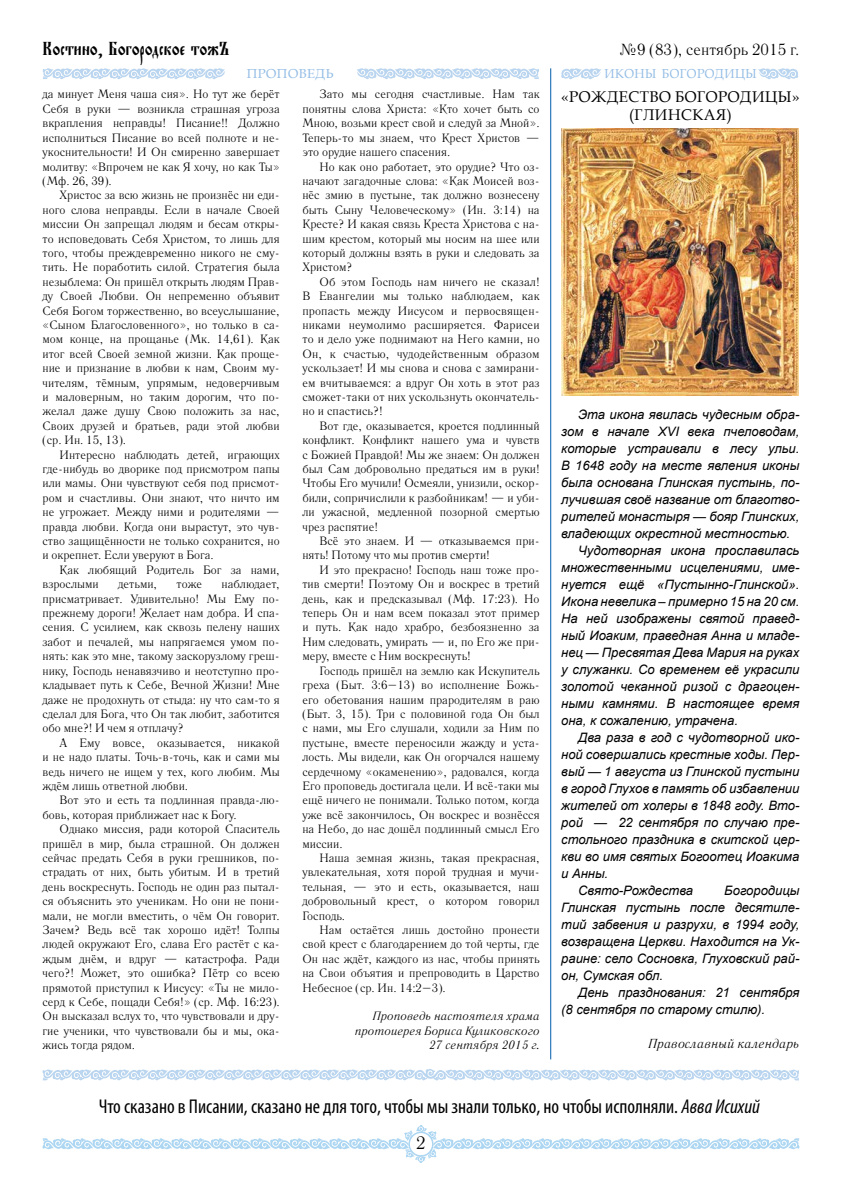
<style>
.page{position:relative;width:842px;height:1191px;background:#fff}
.page>*{position:absolute;margin:0;border:0;box-sizing:border-box;transform-origin:0 0}
.t1{font:condensed 20px "Myriad Pro";color:#000}
.t2{font:20px "Evangelie";color:#000}
.t3{font:18px "Literaturnaya C";color:#000}
.t4{font:16px "Literaturnaya C";color:#000}
.t5{font:15.5px/18px "Book Antiqua";letter-spacing:.035em;color:#000;text-align:center}
.t6{font:italic 13px/17px "Arial";color:#000;text-align:justify}
.t7{font:italic 13px "Literaturnaya C";color:#000}
.t8{font:13px "Book Antiqua";letter-spacing:.04em;color:#94bde5;scale:.94 1}
.t9{font:13px "Book Antiqua";letter-spacing:.04em;color:#94bde5}
.t10{font:12px/14.4px "Literaturnaya C";color:#000;text-align:justify}
.t11{font:italic 12px/14.4px "Literaturnaya C";color:#000;text-align:right}
.s1{font-style:italic}
</style>
<div class="page">
<svg style="left:43px;top:1125px;width:756px;height:37px"></svg>
<svg style="left:43px;top:1069px;width:755px;height:11px"></svg>
<hr style="left:550px;top:68px;width:1px;height:991px;background:#005dac">
<svg style="left:561px;top:68px;width:40px;height:11px"></svg>
<svg style="left:758px;top:68px;width:40px;height:11px"></svg>
<img style="left:561px;top:128px;width:237px;height:267px">
<svg style="left:43px;top:68px;width:182px;height:11px"></svg>
<svg style="left:357px;top:68px;width:182px;height:11px"></svg>
<h1 class="t2" style="left:43px;top:37px;width:189px">Костино, Богородское тожЪ</h1>
<h3 class="t4" style="left:619px;top:40px;width:182px">№9 (83), сентябрь 2015 г.</h3>
<p class="t10" style="left:43px;top:87px;width:239px">да минует Меня чаша сия». Но тут же берёт Себя в руки — возникла страшная угроза вкрапления неправды! Писание!! Должно исполниться Писание во всей полноте и не&shy;укоснительности! И Он смиренно завершает молитву: «Впрочем не как Я хочу, но как Ты» (Мф. 26, 39).</p>
<p class="t10" style="left:43px;top:188px;width:239px;text-indent:17px">Христос за всю жизнь не произнёс ни еди&shy;ного слова неправды. Если в начале Своей миссии Он запрещал людям и бесам откры&shy;то исповедовать Себя Христом, то лишь для того, чтобы преждевременно никого не сму&shy;тить. Не поработить силой. Стратегия была незыблема: Он пришёл открыть людям Прав&shy;ду Своей Любви. Он непременно объявит Себя Богом торжественно, во всеуслышание, «Сыном Благословенного», но только в са&shy;мом конце, на прощанье (Мк. 14,61). Как итог всей Своей земной жизни. Как проще&shy;ние и признание в любви к нам, Своим му&shy;чителям, тёмным, упрямым, недоверчивым и маловерным, но таким дорогим, что по&shy;желал даже душу Свою положить за нас, Своих друзей и братьев, ради этой любви (ср. Ин. 15, 13).</p>
<p class="t10" style="left:43px;top:447px;width:239px;text-indent:17px">Интересно наблюдать детей, играющих где- нибудь во дворике под присмотром папы или мамы. Они чувствуют себя под присмот&shy;ром и счастливы. Они знают, что ничто им не угрожает. Между ними и родителями — правда любви. Когда они вырастут, это чув&shy;ство защищённости не только сохранится, но и окрепнет. Если уверуют в Бога.</p>
<p class="t10" style="left:43px;top:562px;width:239px;text-indent:17px">Как любящий Родитель Бог за нами, взрослыми</p>
<p class="t9" style="left:247px;top:65px;width:88px">ПРОПОВЕДЬ</p>
<p class="t8" style="left:605px;top:64px;width:163px">ИКОНЫ БОГОРОДИЦЫ</p>
<p class="t5" style="left:561px;top:87px;width:240px">«РОЖДЕСТВО БОГОРОДИЦЫ» (ГЛИНСКАЯ)</p>
<p class="t10" style="left:302px;top:87px;width:239px;text-indent:17px">Зато мы сегодня счастливые. Нам так понятны слова Христа: «Кто хочет быть со Мною, возьми крест свой и следуй за Мной».<br>Теперь- то мы знаем, что Крест Христов — это орудие нашего спасения.</p>
<p class="t10" style="left:302px;top:159px;width:239px;text-indent:17px">Но как оно работает, это орудие? Что оз&shy;начают загадочные слова: «Как Моисей воз&shy;нёс змию в пустыне, так должно вознесену быть Сыну Человеческому» (Ин. 3:14) на Кресте? И какая связь Креста Христова с на&shy;шим крестом, который мы носим на шее или который должны взять в руки и следовать за Христом?</p>
<p class="t10" style="left:302px;top:274px;width:239px;text-indent:17px">Об этом Господь нам ничего не сказал!<br>В Евангелии мы только наблюдаем, как пропасть между Иисусом и первосвящен&shy;никами неумолимо расширяется. Фарисеи то и дело уже поднимают на Него камни, но Он, к счастью, чудодейственным образом ускользает! И мы снова и снова с замирани&shy;ем вчитываемся: а вдруг Он хоть в этот раз сможет- таки от них ускользнуть окончатель&shy;но и спастись?!</p>
<p class="t10" style="left:302px;top:418px;width:239px;text-indent:17px">Вот где, оказывается, кроется подлинный конфликт. Конфликт нашего ума и чувств с Божией Правдой! Мы же знаем: Он должен был Сам добровольно предаться им в руки!<br>Чтобы Его мучили! Осмеяли, унизили, оскор&shy;били, сопричислили к разбойникам! — и уби&shy;ли ужасной, медленной позорной смертью чрез распятие!</p>
<p class="t10" style="left:302px;top:534px;width:239px;text-indent:17px">Всё это знаем. И — отказываемся при&shy;нять! Потому что мы против смерти!</p>
<p class="t10" style="left:302px;top:562px;width:239px;text-indent:17px">И это прекрасно! Господь наш тоже про&shy;тив смерти! Поэтому Он и воскрес в третий день, как и предсказывал (Мф. 17:23). Но теперь Он и нам всем показал этот пример и путь. Как надо храбро, безбоязненно за Ним следовать, умирать — и, по Его же при&shy;меру, вместе с Ним воскреснуть!</p>
<p class="t10" style="left:302px;top:663px;width:239px;text-indent:17px">Господь пришёл на землю как Искупитель греха (Быт. 3:6–13) во исполнение Божь&shy;его обетования нашим прародителям в раю (Быт. 3, 15). Три с половиной года Он был с нами, мы Его слушали, ходили за Ним по пустыне, вместе переносили жажду и уста&shy;лость. Мы видели, как Он огорчался нашему сердечному «окаменению», радовался, когда Его проповедь достигала цели. И всё- таки мы ещё ничего не понимали. Только потом, когда уже всё закончилось, Он воскрес и вознёсся на Небо, до нас дошёл подлинный смысл Его миссии.</p>
<p class="t10" style="left:302px;top:850px;width:239px;text-indent:17px">Наша земная жизнь, такая прекрасная, увлекательная, хотя порой трудная и мучи&shy;тельная, — это и есть, оказывается, наш добровольный крест, о котором говорил Господь.</p>
<p class="t10" style="left:302px;top:922px;width:239px;text-indent:17px">Нам остаётся лишь достойно пронести свой крест с благодарением до той черты, где Он нас ждёт, каждого из нас, чтобы принять на Свои объятия и препроводить в Царство Небесное (ср. Ин. 14:2–3).</p>
<p class="t11" style="left:355px;top:1009px;width:186px">Проповедь настоятеля храма протоиерея Бориса Куликовского<br>27 сентября 2015 г.</p>
<p class="t6" style="left:578px;top:406px;width:223px">Эта икона явилась чудесным обра-</p>
<p class="t6" style="left:561px;top:423px;width:240px">зом в начале XVI века пчеловодам,</p>
<p class="t6" style="left:561px;top:440px;width:240px">которые устраивали в лесу ульи.</p>
<p class="t6" style="left:561px;top:457px;width:240px">В 1648 году на месте явления иконы</p>
<p class="t6" style="left:561px;top:474px;width:240px">была основана Глинская пустынь, по-</p>
<p class="t6" style="left:561px;top:491px;width:240px">лучившая своё название от благотво-</p>
<p class="t6" style="left:561px;top:508px;width:240px">рителей монастыря — бояр Глинских,</p>
<p class="t6" style="left:561px;top:525px;width:231px">владеющих окрестной местностью.</p>
<p class="t6" style="left:578px;top:542px;width:223px">Чудотворная икона прославилась</p>
<p class="t6" style="left:561px;top:559px;width:240px">множественными исцелениями, име-</p>
<p class="t6" style="left:561px;top:576px;width:240px">нуется ещё «Пустынно-Глинской».</p>
<p class="t6" style="left:561px;top:593px;width:240px">Икона невелика – примерно 15 на 20 см.</p>
<p class="t6" style="left:561px;top:610px;width:240px">На ней изображены святой правед-</p>
<p class="t6" style="left:561px;top:627px;width:240px">ный Иоаким, праведная Анна и младе-</p>
<p class="t6" style="left:561px;top:644px;width:240px">нец — Пресвятая Дева Мария на руках</p>
<p class="t6" style="left:561px;top:661px;width:240px">у служанки. Со временем её украсили</p>
<p class="t6" style="left:561px;top:678px;width:240px">золотой чеканной ризой с драгоцен-</p>
<p class="t6" style="left:561px;top:695px;width:240px">ными камнями. В настоящее время</p>
<p class="t6" style="left:561px;top:712px;width:178px">она, к сожалению, утрачена.</p>
<p class="t6" style="left:578px;top:729px;width:223px">Два раза в год с чудотворной ико-</p>
<p class="t6" style="left:561px;top:746px;width:240px">ной совершались крестные ходы. Пер-</p>
<p class="t6" style="left:561px;top:763px;width:240px">вый — 1 августа из Глинской пустыни</p>
<p class="t6" style="left:561px;top:780px;width:240px">в город Глухов в память об избавлении</p>
<p class="t6" style="left:561px;top:797px;width:240px">жителей от холеры в 1848 году. Вто-</p>
<p class="t6" style="left:561px;top:814px;width:240px">рой — 22 сентября по случаю пре-</p>
<p class="t6" style="left:561px;top:831px;width:240px">стольного праздника в скитской цер-</p>
<p class="t6" style="left:561px;top:848px;width:240px">кви во имя святых Богоотец Иоакима</p>
<p class="t6" style="left:561px;top:865px;width:48px">и Анны.</p>
<p class="t6" style="left:578px;top:882px;width:116px">Свято-Рождества</p>
<p class="t10" style="left:43px;top:577px;width:239px;text-align:left;text-indent:179px">наблюдает, присматривает. Удивительно! Мы Ему по&shy;прежнему дороги! Желает нам добра. И спа&shy;сения. С усилием, как сквозь пелену наших забот и печалей, мы напрягаемся умом по&shy;нять: как это мне, такому заскорузлому греш&shy;нику, Господь ненавязчиво и неотступно про&shy;кладывает путь к Себе, Вечной Жизни! Мне даже не продохнуть от стыда: ну что сам- то я сделал для Бога, что Он так любит, заботится обо мне?! И чем я отплачу?</p>
<p class="t10" style="left:43px;top:735px;width:239px;text-indent:17px">А Ему вовсе, оказывается, никакой и не надо платы. Точь- в- точь, как и сами мы ведь ничего не ищем у тех, кого любим. Мы ждём лишь ответной любви.</p>
<p class="t10" style="left:43px;top:793px;width:239px;text-indent:17px">Вот это и есть та подлинная правда- лю&shy;бовь, которая приближает нас к Богу.</p>
<p class="t10" style="left:43px;top:822px;width:239px;text-indent:17px">Однако миссия, ради которой Спаситель пришёл в мир, была страшной. Он должен сейчас предать Себя в руки грешников, по&shy;страдать от них, быть убитым. И в третий день воскреснуть. Господь не один раз пытал&shy;ся объяснить это ученикам. Но они не пони&shy;мали, не могли вместить, о чём Он говорит.<br>Зачем? Ведь всё так хорошо идёт! Толпы людей окружают Его, слава Его растёт с ка&shy;ждым днём, и вдруг — катастрофа. Ради чего?! Может, это ошибка? Пётр со всею прямотой приступил к Иисусу: «Ты не мило&shy;серд к Себе, пощади Себя!» (ср. Мф. 16:23).<br>Он высказал вслух то, что чувствовали и дру&shy;гие ученики, что чувствовали бы и мы, ока&shy;жись тогда рядом.</p>
<p class="t10" style="left:118px;top:577px;width:40px">детьми,</p>
<p class="t10" style="left:177px;top:577px;width:27px">тоже</p>
<p class="t6" style="left:561px;top:882px;width:240px;text-indent:163px">Богородицы Глинская пустынь после десятиле&shy;тий забвения и разрухи, в 1994 году, возвращена Церкви. Находится на Ук&shy;раине: село Сосновка, Глуховский рай&shy;он, Сумская обл.</p>
<p class="t6" style="left:561px;top:984px;width:240px;text-indent:17px">День празднования: 21 сентября (8 сентября по старому стилю).</p>
<p class="t7" style="left:648px;top:1036px;width:152px">Православный календарь</p>
<h1 class="t1" style="left:99px;top:1094px;width:663px">Что сказано в Писании, сказано не для того, чтобы мы знали только, но чтобы исполняли. <span class="s1">Авва Исихий</span></h1>
<h2 class="t3" style="left:416px;top:1133px;width:11px">2</h2>
</div>
